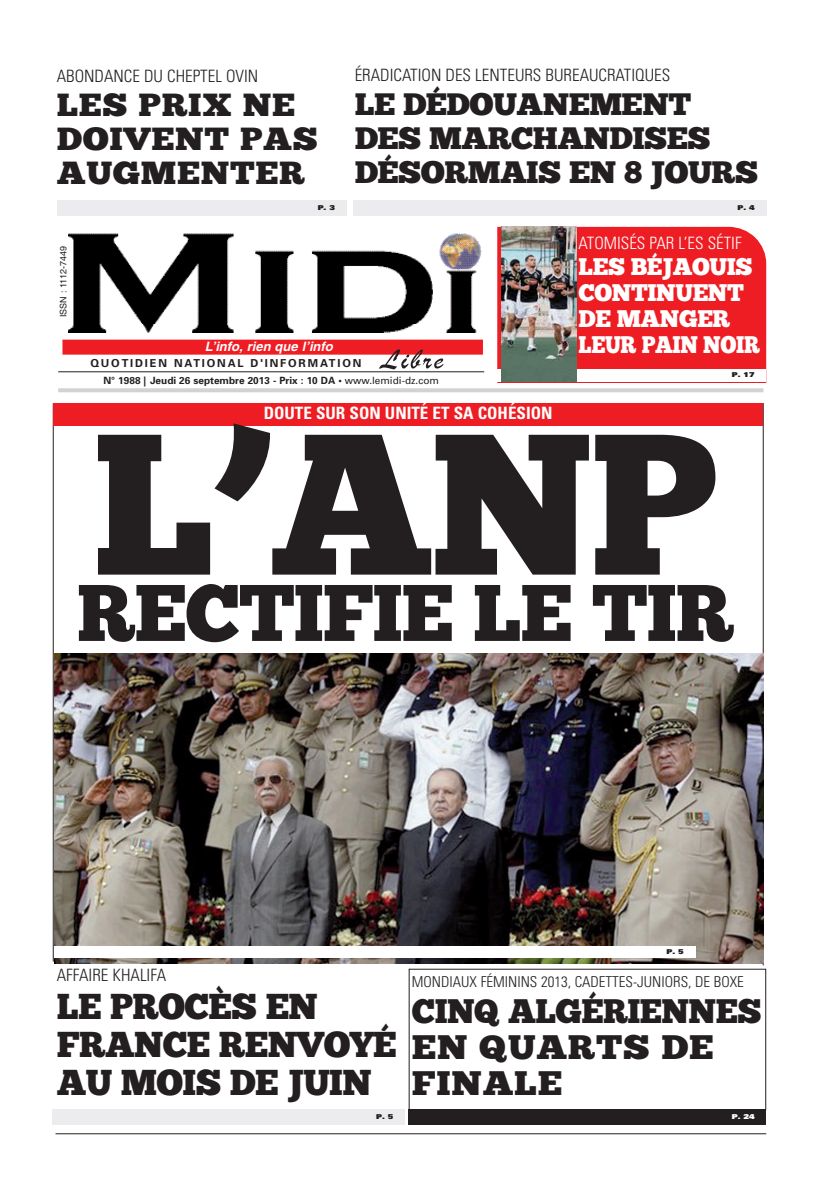
<style>
.page{position:relative;width:823px;height:1191px;background:#fff}
.page>*{position:absolute;margin:0;border:0;box-sizing:border-box;transform-origin:0 0}
.t1{font:200px "Chunk Five";color:#231f20}
.t2{font:80px "Chunk Five";letter-spacing:-.02em;color:#231f20}
.t3{font:36px/38px "Chunk Five";letter-spacing:-.02em;color:#231f20}
.t4{font:34px/36px "Chunk Five";letter-spacing:-.02em;color:#231f20}
.t5{font:32px/34px "Chunk Five";letter-spacing:.02em;color:#231f20;scale:1.1 1}
.t6{font:31px/34px "Chunk Five";letter-spacing:-.02em;color:#231f20;scale:1.05 1}
.t7{font:24px/26px "Chunk Five";letter-spacing:-.02em;color:#fff}
.t8{font:300 condensed 17px "Univers";color:#231f20}
.t9{font:700 condensed 17px "Univers";color:#fff}
.t10{font:300 condensed 17px "Univers";color:#fff}
.t11{font:300 condensed 15px "Univers";color:#231f20}
.t12{font:italic condensed 15px "Univers";color:#231f20}
.t13{font:italic 700 13px "Helvetica";color:#fff}
.t14{font:700 11px "Univers";letter-spacing:.165em;color:#231f20}
.t15{font:700 10px "Univers";color:#231f20}
.t16{font:9px "Helvetica";color:#231f20}
.t17{font:900 6.7px "Univers";color:#231f20;scale:1.19 1}
.t18{font:900 6.7px "Univers";color:#fff;scale:1.19 1}
.s1{font-weight:900}
.s2{font-weight:400}
</style>
<div class="page">
<div style="left:497px;top:227px;width:268px;height:156px;background:#ee1d23"></div>
<img style="left:68px;top:233px;width:414px;height:92px">
<img style="left:68px;top:325px;width:409px;height:7px">
<svg style="left:58px;top:388px;width:705px;height:4px;background:#d4d5d7"></svg>
<hr style="left:58px;top:371px;width:426px;height:1px;background:#231f20">
<div style="left:62px;top:340px;width:420px;height:15px;background:#ee1d23"></div>
<svg style="left:379px;top:349px;width:64px;height:20px"></svg>
<hr style="left:55px;top:1133px;width:710px;height:1px;background:#231f20">
<div style="left:497px;top:369px;width:268px;height:13px;background:#fff"></div>
<div style="left:408px;top:1109px;width:357px;height:16px;background:#231f20"></div>
<hr style="left:762px;top:403px;width:1px;height:562px;background:#231f20">
<hr style="left:53px;top:403px;width:1px;height:558px;background:#231f20">
<div style="left:353px;top:200px;width:412px;height:16px;background:#ececee"></div>
<div style="left:408px;top:968px;width:357px;height:142px;border:1px solid #231f20"></div>
<div style="left:52px;top:1109px;width:352px;height:16px;background:#ececee"></div>
<div style="left:57px;top:200px;width:289px;height:16px;background:#ececee"></div>
<div style="left:53px;top:403px;width:709px;height:22px;background:#ee1d23"></div>
<img style="left:54px;top:654px;width:708px;height:309px">
<div style="left:54px;top:945px;width:640px;height:12px;background:#fff"></div>
<img style="left:501px;top:227px;width:75px;height:154px">
<p class="t8" style="left:57px;top:70px;width:203px">ABONDANCE DU CHEPTEL OVIN</p>
<h3 class="t5" style="left:57px;top:88px;width:239px">LES PRIX NE<br>DOIVENT PAS<br>AUGMENTER</h3>
<p class="t17" style="left:317px;top:205px;width:16px">P. 3</p>
<p class="t8" style="left:354px;top:69px;width:317px">ÉRADICATION DES LENTEURS BUREAUCRATIQUES</p>
<h3 class="t6" style="left:354px;top:87px;width:385px">LE DÉDOUANEMENT<br>DES MARCHANDISES<br>DÉSORMAIS EN 8 JOURS</h3>
<p class="t17" style="left:737px;top:205px;width:16px">P. 4</p>
<p class="t16" style="left:60px;top:317px;width:72px;rotate:-90deg">ISSN : 1112-7449</p>
<p class="t13" style="left:205px;top:342px;width:129px">L’info, rien que l’info</p>
<p class="t14" style="left:90px;top:359px;width:272px">QUOTIDIEN NATIONAL D'INFORMATION</p>
<p class="t15" style="left:103px;top:377px;width:337px">N° 1988 <span class="s1">|</span> Jeudi 26 septembre 2013 - Prix : 10 DA • <span class="s2">www.lemidi-dz.com</span></p>
<p class="t9" style="left:263px;top:406px;width:290px">DOUTE SUR SON UNITÉ ET SA COHÉSION</p>
<p class="t10" style="left:578px;top:237px;width:164px">ATOMISÉS PAR L’ES SÉTIF</p>
<h3 class="t7" style="left:578px;top:254px;width:183px">LES BÉJAOUIS<br>CONTINUENT<br>DE MANGER<br>LEUR PAIN NOIR</h3>
<p class="t17" style="left:731px;top:372px;width:21px">P. 17</p>
<h1 class="t1" style="left:93px;top:388px;width:626px">L’ANP</h1>
<h2 class="t2" style="left:77px;top:566px;width:658px">RECTIFIE LE TIR</h2>
<p class="t12" style="left:400px;top:663px;width:11px">D</p>
<p class="t17" style="left:666px;top:948px;width:16px">P. 5</p>
<p class="t8" style="left:57px;top:968px;width:111px">AFFAIRE KHALIFA</p>
<h3 class="t3" style="left:57px;top:987px;width:341px">LE PROCÈS EN<br>FRANCE RENVOYÉ<br>AU MOIS DE JUIN</h3>
<p class="t17" style="left:376px;top:1114px;width:16px">P. 5</p>
<p class="t11" style="left:411px;top:975px;width:333px">MONDIAUX FÉMININS 2013, CADETTES-JUNIORS, DE BOXE</p>
<h3 class="t4" style="left:411px;top:992px;width:351px">CINQ ALGÉRIENNES<br>EN QUARTS DE<br>FINALE</h3>
<p class="t18" style="left:731px;top:1114px;width:21px">P. 24</p>
</div>
